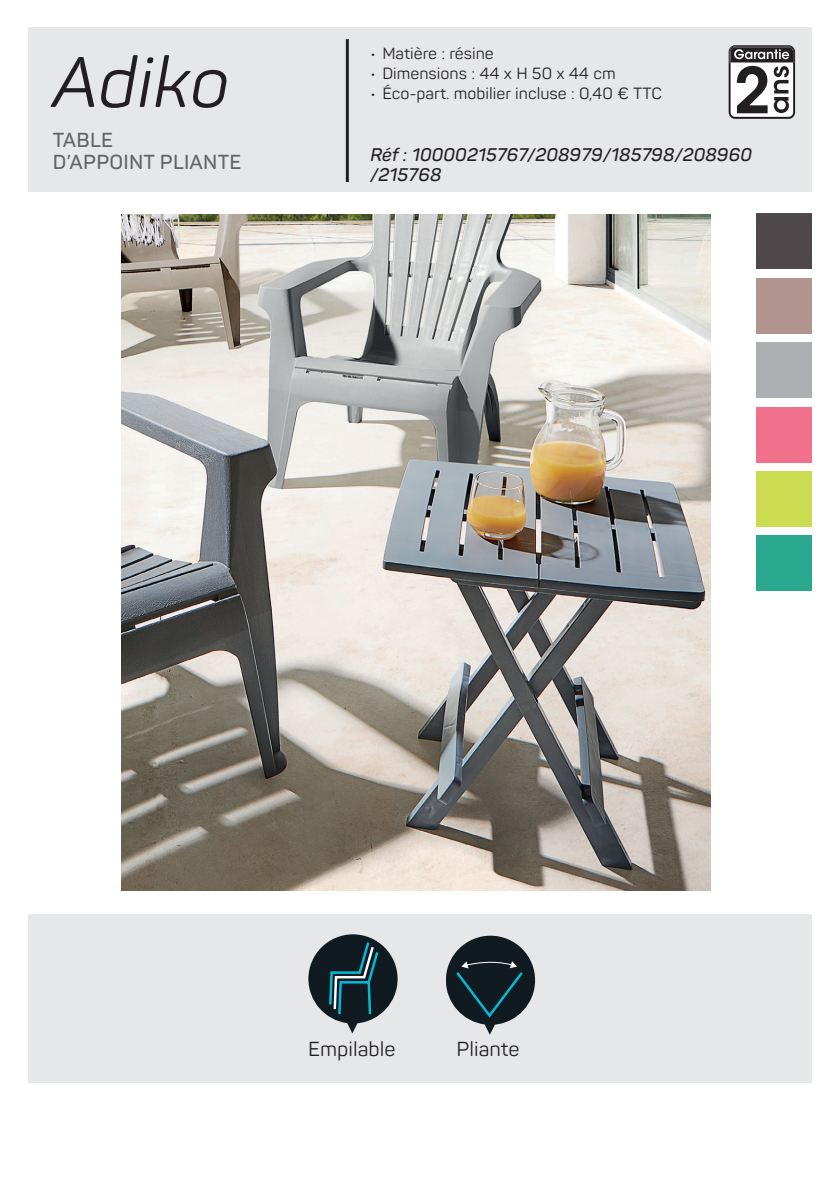
<style>
.page{position:relative;width:840px;height:1191px;background:#fff}
.page>*{position:absolute;margin:0;border:0;box-sizing:border-box;transform-origin:0 0}
.t1{font:italic 70px "Panton";letter-spacing:-.005em;color:#231f20}
.t2{font:600 20px/22px "Panton";letter-spacing:.01em;color:#636366}
.t3{font:20px "Panton";color:#231f20}
.t4{font:italic 600 18px/20px "Panton";color:#231f20}
.t5{font:16px "Panton";color:#231f20}
</style>
<div class="page">
<div style="left:28px;top:913px;width:783px;height:169px;background:#e6e7e9"></div>
<div style="left:28px;top:27px;width:783px;height:165px;background:#e6e7e9"></div>
<hr style="left:345px;top:39px;width:3px;height:143px;background:#231f20">
<svg style="left:308px;top:934px;width:89px;height:99px"></svg>
<svg style="left:446px;top:935px;width:89px;height:99px"></svg>
<img style="left:121px;top:214px;width:589px;height:676px">
<svg style="left:728px;top:45px;width:66px;height:74px;background:#959394"></svg>
<div style="left:755px;top:342px;width:56px;height:56px;background:#aeafb3"></div>
<div style="left:755px;top:407px;width:56px;height:55px;background:#f1708b"></div>
<div style="left:755px;top:471px;width:56px;height:56px;background:#cbdc51"></div>
<div style="left:755px;top:535px;width:56px;height:56px;background:#2aa98f"></div>
<div style="left:755px;top:213px;width:56px;height:56px;background:#4e484a"></div>
<div style="left:755px;top:278px;width:56px;height:55px;background:#b2948f"></div>
<h1 class="t1" style="left:53px;top:39px;width:179px">Adiko</h1>
<p class="t2" style="left:53px;top:129px;width:190px">TABLE<br>D’APPOINT PLIANTE</p>
<p class="t5" style="left:370px;top:43px;width:125px">• Matière : résine</p>
<p class="t5" style="left:370px;top:63px;width:247px">• Dimensions : 44 x H 50 x 44 cm</p>
<p class="t5" style="left:370px;top:83px;width:293px">• Éco-part. mobilier incluse : 0,40 € TTC</p>
<p class="t4" style="left:370px;top:144px;width:383px">Réf : 10000215767/208979/185798/208960 /215768</p>
<p class="t3" style="left:308px;top:1037px;width:89px">Empilable</p>
<p class="t3" style="left:456px;top:1036px;width:65px">Pliante</p>
</div>
